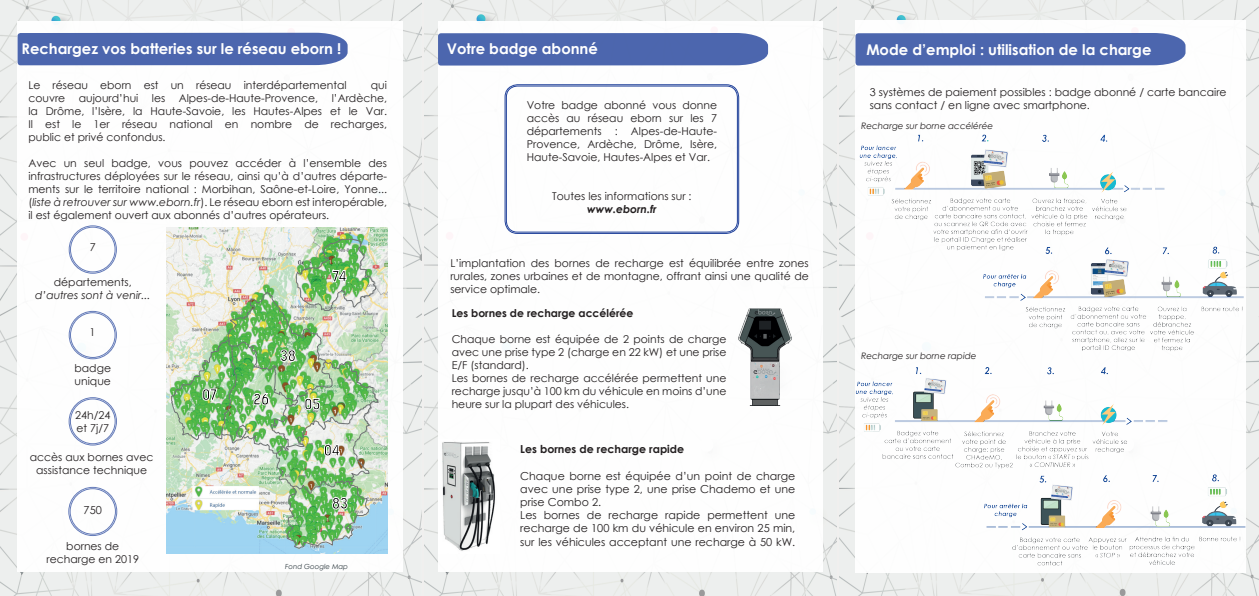
<style>
.page{position:relative;width:1259px;height:596px;background:#fff}
.page>*{position:absolute;margin:0;border:0;box-sizing:border-box;transform-origin:0 0}
.t1{font:700 14.8px "Century Gothic";color:#fff}
.t2{font:700 14.6px "Kelson Sans";color:#000001}
.t3{font:11px/13.2px "Century Gothic";color:#231f20}
.t4{font:700 11px "Century Gothic";color:#231f20}
.t5{font:10.8px/13px "Century Gothic";color:#231f20;text-align:justify}
.t6{font:700 10.8px "Century Gothic";color:#231f20}
.t7{font:italic 10.8px "Century Gothic";color:#231f20}
.t8{font:italic 700 10.8px "Century Gothic";color:#231f20}
.t9{font:italic 8.9px "Century Gothic";color:#231f20}
.t10{font:italic 7px "Century Gothic";color:#2f3b41}
.s1{font-style:italic}
</style>
<div class="page">
<div style="left:412px;top:0;width:22px;height:595px;background:#f0efee"></div>
<div style="left:828px;top:0;width:23px;height:595px;background:#f0efee"></div>
<img style="left:0;top:0;width:422px;height:595px">
<div style="left:17px;top:21px;width:386px;height:550px;background:#fff"></div>
<div style="left:68px;top:486px;width:49px;height:49px;border:1px solid #20419a;border-radius:50%"></div>
<div style="left:70px;top:488px;width:46px;height:46px;border:1px solid #20419a;border-radius:50%"></div>
<div style="left:69px;top:225px;width:48px;height:48px;border:1px solid #20419a;border-radius:50%"></div>
<div style="left:70px;top:227px;width:45px;height:45px;border:1px solid #20419a;border-radius:50%"></div>
<div style="left:69px;top:311px;width:48px;height:48px;border:1px solid #20419a;border-radius:50%"></div>
<div style="left:70px;top:312px;width:45px;height:45px;border:1px solid #20419a;border-radius:50%"></div>
<div style="left:18px;top:33px;width:330px;height:32px;background:#4c66ae"></div>
<img style="left:167px;top:227px;width:220px;height:326px">
<img style="left:171px;top:239px;width:207px;height:309px">
<img style="left:425px;top:0;width:411px;height:595px">
<div style="left:438px;top:21px;width:384px;height:550px;background:#fff"></div>
<img style="left:442px;top:441px;width:53px;height:110px">
<img style="left:738px;top:308px;width:54px;height:98px">
<div style="left:69px;top:397px;width:48px;height:48px;border:1px solid #20419a;border-radius:50%"></div>
<div style="left:70px;top:398px;width:45px;height:46px;border:1px solid #20419a;border-radius:50%"></div>
<div style="left:438px;top:33px;width:330px;height:32px;background:#4c66ae"></div>
<div style="left:505px;top:84px;width:234px;height:149px;border:1px solid #20419a;border-radius:12px"></div>
<div style="left:506px;top:86px;width:231px;height:146px;border:1px solid #20419a;border-radius:11px"></div>
<img style="left:839px;top:0;width:420px;height:595px">
<div style="left:855px;top:21px;width:391px;height:551px;background:#fff"></div>
<div style="left:855px;top:33px;width:330px;height:32px;background:#4c66ae"></div>
<img style="left:852px;top:358px;width:407px;height:234px">
<img style="left:859px;top:130px;width:400px;height:238px">
<h1 class="t1" style="left:21px;top:38px;width:321px">Rechargez vos batteries sur le réseau eborn !</h1>
<p class="t5" style="left:28px;top:78px;width:320px">Le réseau eborn est un réseau interdépartemental</p>
<p class="t5" style="left:28px;top:78px;width:360px;text-indent:342px">qui couvre aujourd’hui les Alpes-de-Haute-Provence, l’Ardèche, la Drôme, l’Isère, la Haute-Savoie, les Hautes-Alpes et le Var.<br>Il est le 1er réseau national en nombre de recharges, public et privé confondus.</p>
<p class="t5" style="left:28px;top:156px;width:360px">Avec un seul badge, vous pouvez accéder à l’ensemble des infrastructures déployées sur le réseau, ainsi qu’à d’autres départe&shy;ments sur le territoire national : Morbihan, Saône-et-Loire, Yonne... (<span class="s1">liste à retrouver sur www.eborn.fr</span>). Le réseau eborn est interopérable, il est également ouvert aux abonnés d’autres opérateurs.</p>
<p class="t5" style="left:90px;top:240px;width:7px">7</p>
<p class="t5" style="left:54px;top:275px;width:79px">départements,</p>
<p class="t7" style="left:35px;top:287px;width:117px">d’autres sont à venir...</p>
<p class="t5" style="left:89px;top:325px;width:7px">1</p>
<p class="t5" style="left:75px;top:361px;width:38px">badge unique</p>
<p class="t5" style="left:75px;top:408px;width:37px">24h/24 et 7j/7</p>
<p class="t5" style="left:30px;top:450px;width:125px;text-align:center">accès aux bornes avec assistance technique</p>
<p class="t3" style="left:84px;top:503px;width:20px">750</p>
<p class="t5" style="left:47px;top:539px;width:94px;text-align:center">bornes de recharge en 2019</p>
<h2 class="t2" style="left:202px;top:385px;width:16px">07</h2>
<h2 class="t2" style="left:332px;top:267px;width:16px">74</h2>
<h2 class="t2" style="left:280px;top:346px;width:17px">38</h2>
<h2 class="t2" style="left:253px;top:390px;width:18px">26</h2>
<h2 class="t2" style="left:304px;top:395px;width:18px">05</h2>
<h2 class="t2" style="left:324px;top:441px;width:18px">04</h2>
<h2 class="t2" style="left:332px;top:494px;width:17px">83</h2>
<p class="t10" style="left:285px;top:561px;width:64px">Fond Google Map</p>
<h1 class="t1" style="left:447px;top:37px;width:153px">Votre badge abonné</h1>
<p class="t5" style="left:527px;top:98px;width:192px">Votre badge abonné vous donne accès au réseau eborn sur les 7 départements : Alpes-de-Haute-Provence, Ardèche, Drôme, Isère, Haute-Savoie, Hautes-Alpes et Var.</p>
<p class="t5" style="left:552px;top:189px;width:141px">Toutes les informations sur :</p>
<p class="t8" style="left:587px;top:201px;width:71px">www.eborn.fr</p>
<p class="t5" style="left:450px;top:256px;width:360px">L’implantation des bornes de recharge est équilibrée entre zones rurales, zones urbaines et de montagne, offrant ainsi une qualité de service optimale.</p>
<p class="t6" style="left:452px;top:305px;width:183px">Les bornes de recharge accélérée</p>
<p class="t5" style="left:452px;top:332px;width:276px;text-align:left">Chaque borne est équipée de 2 points de charge avec une prise type 2 (charge en 22 kW) et une prise E/F (standard).<br>Les bornes de recharge accélérée permettent une recharge jusqu’à 100 km du véhicule en moins d’une heure sur la plupart des véhicules.</p>
<p class="t4" style="left:520px;top:440px;width:165px">Les bornes de recharge rapide</p>
<p class="t3" style="left:520px;top:468px;width:276px">Chaque borne est équipée d’un point de charge avec une prise type 2, une prise Chademo et une prise Combo 2.<br>Les bornes de recharge rapide permettent une recharge de 100 km du véhicule en environ 25 min, sur les véhicules acceptant une recharge à 50 kW.</p>
<h1 class="t1" style="left:866px;top:38px;width:287px">Mode d’emploi : utilisation de la charge</h1>
<p class="t5" style="left:869px;top:85px;width:358px">3 systèmes de paiement possibles : badge abonné / carte bancaire sans contact / en ligne avec smartphone.</p>
<p class="t9" style="left:861px;top:119px;width:134px">Recharge sur borne accélérée</p>
<p class="t9" style="left:861px;top:349px;width:117px">Recharge sur borne rapide</p>
</div>
